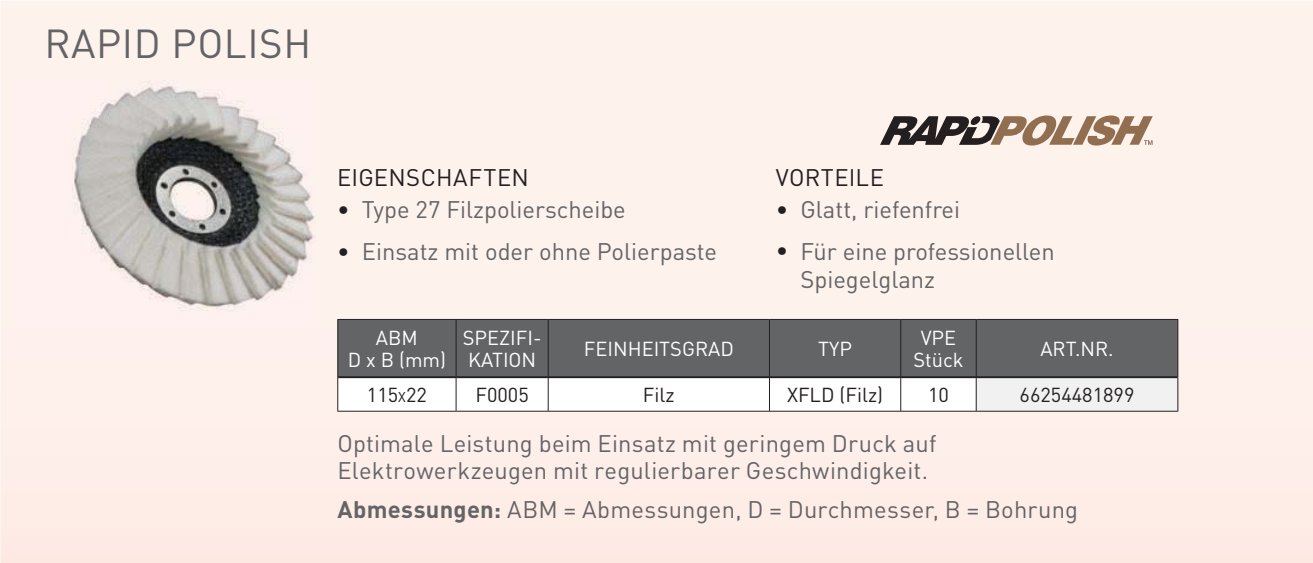
<style>
.page{position:relative;width:1313px;height:563px;background:#fff}
.page>*{position:absolute;margin:0;border:0;box-sizing:border-box;transform-origin:0 0}
.t1{font:40px "DIN Pro";letter-spacing:.015em;color:#636466}
.t2{font:23.75px/27.5px "DIN Pro";letter-spacing:.005em;color:#636466}
.t3{font:23.75px "DIN Pro";letter-spacing:.015em;color:#231f20}
.t4{font:20px/22.5px "DIN Pro";color:#fff;text-align:center}
.t5{font:20px "DIN Pro";color:#231f20}
.t6{font:20px "DIN Pro";color:#231f20}
.s1{color:#231f20}
.s2{font-size:14px}
.s3{font-style:inherit}
.s4{font-weight:700}
</style>
<div class="page">
<div style="left:0;top:1px;width:1313px;height:562px;background:#fef2ed"></div>
<div style="left:338px;top:320px;width:839px;height:56px;background:#636466"></div>
<svg style="left:338px;top:378px;width:637px;height:33px"></svg>
<div style="left:976px;top:377px;width:201px;height:34px;background:#f1f1f2"></div>
<hr style="left:337px;top:319px;width:119px;height:1px;background:#231f20">
<hr style="left:337px;top:320px;width:1px;height:57px;background:#231f20">
<hr style="left:456px;top:319px;width:92px;height:1px;background:#231f20">
<hr style="left:455px;top:320px;width:1px;height:56px;background:#231f20">
<hr style="left:548px;top:319px;width:221px;height:1px;background:#231f20">
<hr style="left:548px;top:320px;width:1px;height:56px;background:#231f20">
<hr style="left:769px;top:319px;width:131px;height:1px;background:#231f20">
<hr style="left:769px;top:320px;width:1px;height:56px;background:#231f20">
<hr style="left:900px;top:319px;width:76px;height:1px;background:#231f20">
<hr style="left:900px;top:320px;width:1px;height:56px;background:#231f20">
<hr style="left:976px;top:319px;width:202px;height:1px;background:#231f20">
<hr style="left:975px;top:320px;width:1px;height:56px;background:#231f20">
<hr style="left:1177px;top:320px;width:1px;height:57px;background:#231f20">
<hr style="left:337px;top:377px;width:1px;height:34px;background:#231f20">
<hr style="left:455px;top:378px;width:1px;height:33px;background:#231f20">
<hr style="left:548px;top:378px;width:1px;height:33px;background:#231f20">
<hr style="left:769px;top:378px;width:1px;height:33px;background:#231f20">
<hr style="left:900px;top:378px;width:1px;height:33px;background:#231f20">
<hr style="left:975px;top:378px;width:1px;height:33px;background:#231f20">
<hr style="left:1177px;top:377px;width:1px;height:34px;background:#231f20">
<hr style="left:337px;top:411px;width:119px;height:1px;background:#231f20">
<hr style="left:456px;top:411px;width:722px;height:1px;background:#231f20">
<hr style="left:338px;top:376px;width:118px;height:2px;background:#231f20">
<hr style="left:456px;top:376px;width:721px;height:2px;background:#231f20">
<img style="left:15px;top:81px;width:301px;height:246px">
<svg style="left:880px;top:115px;width:272px;height:31px;background:#a18f83"></svg>
<h1 class="t1" style="left:44px;top:30px;width:268px">RAPID POLISH</h1>
<p class="t3" style="left:337px;top:169px;width:193px">EIGENSCHAFTEN</p>
<p class="t2" style="left:337px;top:199px;width:290px"><span class="s1">•</span> Type 27 Filzpolierscheibe</p>
<p class="t2" style="left:337px;top:241px;width:381px"><span class="s1">•</span> Einsatz mit oder ohne Polierpaste</p>
<p class="t3" style="left:775px;top:169px;width:110px">VORTEILE</p>
<p class="t2" style="left:775px;top:199px;width:186px"><span class="s1">•</span> Glatt, riefenfrei</p>
<p class="t2" style="left:800px;top:241px;width:256px;text-indent:-25px"><span class="s1">•</span> Für eine professionellen<br>Spiegelglanz</p>
<p class="t4" style="left:348px;top:329px;width:100px">ABM<br>D x B (mm)</p>
<p class="t4" style="left:463px;top:329px;width:80px;text-align:left">SPEZIFI-<br>KATION</p>
<p class="t4" style="left:584px;top:340px;width:151px">FEINHEITSGRAD</p>
<p class="t4" style="left:818px;top:340px;width:35px">TYP</p>
<p class="t4" style="left:913px;top:329px;width:52px">VPE<br>Stück</p>
<p class="t4" style="left:1040px;top:340px;width:75px">ART.NR.</p>
<p class="t5" style="left:367px;top:384px;width:61px">115<span class="s2">X</span>22</p>
<p class="t5" style="left:475px;top:383px;width:55px">F0005</p>
<p class="t6" style="left:643px;top:388px;width:33px">Filz</p>
<p class="t5" style="left:787px;top:383px;width:98px">XFLD (<span class="s3">Filz</span>)</p>
<p class="t5" style="left:928px;top:383px;width:22px">10</p>
<p class="t5" style="left:1019px;top:383px;width:116px">66254481899</p>
<p class="t2" style="left:337px;top:432px;width:600px">Optimale Leistung beim Einsatz mit geringem Druck auf<br>Elektrowerkzeugen mit regulierbarer Geschwindigkeit.</p>
<p class="t2" style="left:337px;top:499px;width:742px"><span class="s4">Abmessungen:</span> ABM = Abmessungen, D = Durchmesser, B = Bohrung</p>
</div>
